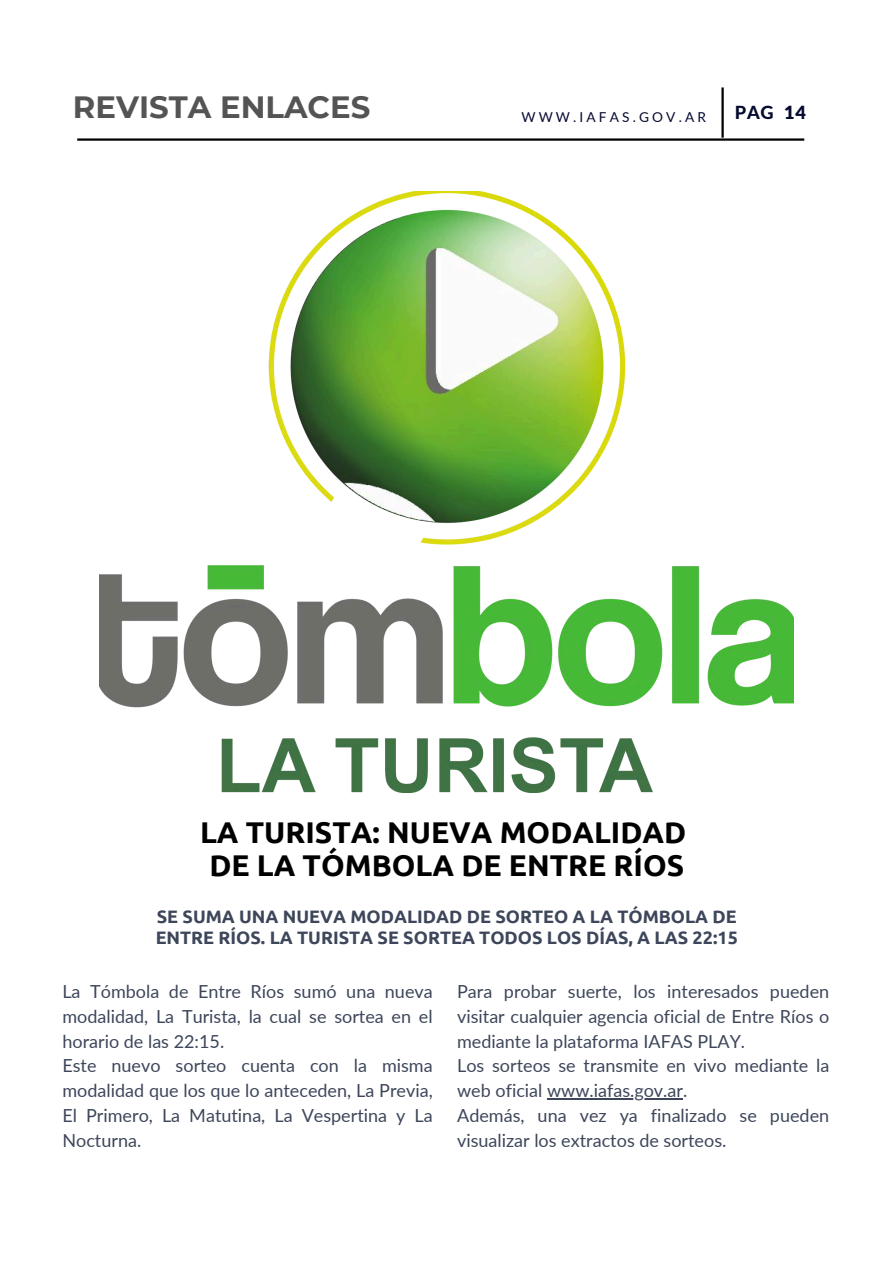
<style>
.page{position:relative;width:894px;height:1264px;background:#fff}
.page>*{position:absolute;margin:0;border:0;box-sizing:border-box;transform-origin:0 0}
.t1{font:700 30.75px "Montserrat";color:#545454}
.t2{font:700 30px/32.7px "Ubuntu";color:#000;text-align:center}
.t3{font:800 18.15px "Lato Latin";color:#050a30}
.t4{font:18px/24.8px "Lato";color:#3d465a}
.t5{font:700 18px/21.3px "Ubuntu";color:#3d465a}
.t6{font:13.65px "Lato";letter-spacing:.23em;color:#050a30}
.s1{font-weight:900}
</style>
<div class="page">
<img style="left:100px;top:192px;width:693px;height:600px">
<hr style="left:77px;top:138px;width:727px;height:3px;background:#000">
<hr style="left:721px;top:87px;width:2px;height:51px;background:#000">
<hr style="left:547px;top:1098px;width:135px;height:1px;background:#3d465a">
<p class="t1" style="left:73px;top:88px;width:299px">REVISTA ENLACES</p>
<p class="t6" style="left:521px;top:109px;width:186px">WWW.IAFAS.GOV.AR</p>
<h1 class="t3" style="left:734px;top:105px;width:73px">PAG <span class="s1">14</span></h1>
<h1 class="t2" style="left:200px;top:815px;width:487px">LA TURISTA: NUEVA MODALIDAD<br>DE LA TÓMBOLA DE ENTRE RÍOS</h1>
<h2 class="t5" style="left:156px;top:905px;width:583px">SE SUMA UNA NUEVA MODALIDAD DE SORTEO A LA TÓMBOLA DE<br>ENTRE RÍOS. LA TURISTA SE SORTEA TODOS LOS DÍAS, A LAS 22:15</h2>
<h2 class="t4" style="left:62px;top:978px;width:372px">La Tómbola de Entre Ríos sumó una nueva modalidad, La Turista, la cual se sortea en el horario de las 22:15.<br>Este nuevo sorteo cuenta con la misma modalidad que los que lo anteceden, La Previa, El Primero, La Matutina, La Vespertina y La Nocturna.</h2>
<p class="t4" style="left:457px;top:978px;width:373px">Para probar suerte, los interesados pueden visitar cualquier agencia oficial de Entre Ríos o mediante la plataforma IAFAS PLAY.<br>Los sorteos se transmite en vivo mediante la web oficial www.iafas.gov.ar.</p>
<p class="t4" style="left:457px;top:1102px;width:373px">Además, una vez ya finalizado se pueden visualizar los extractos de sorteos.</p>
</div>
